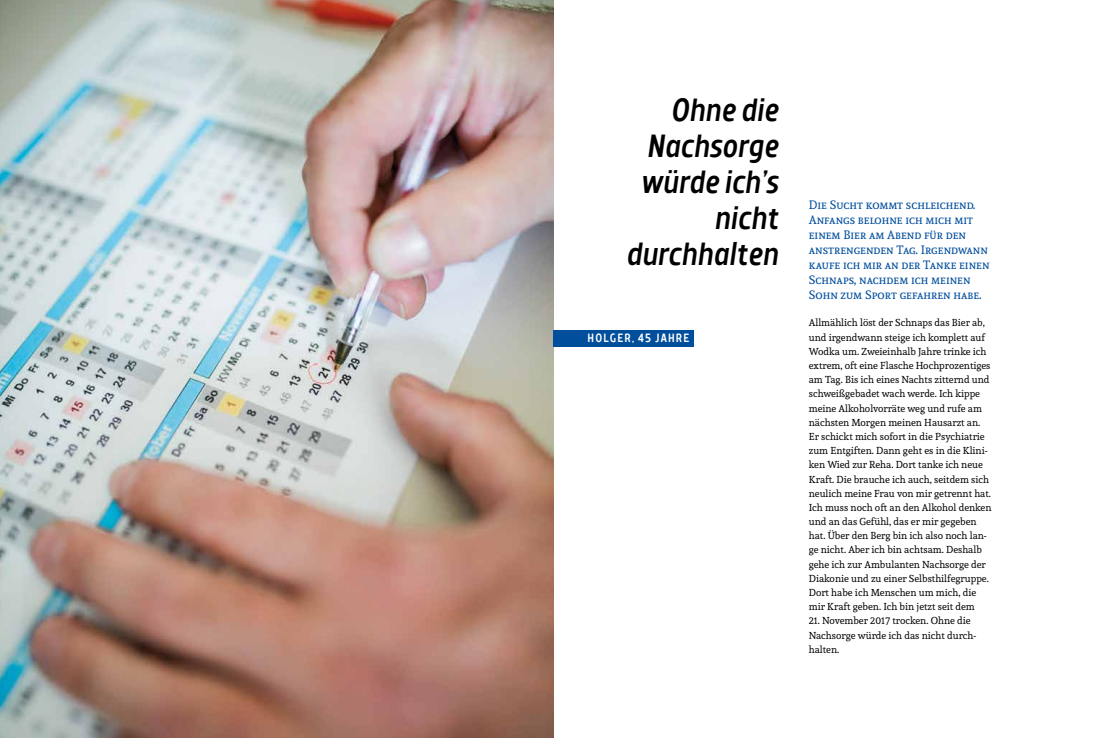
<style>
.page{position:relative;width:1106px;height:738px;background:#fff}
.page>*{position:absolute;margin:0;border:0;box-sizing:border-box;transform-origin:0 0}
.t1{font:italic 500 32px/36px "TT Teds";color:#000;text-align:right}
.t2{font:12px/15px "Andada SC";color:#004e9c}
.t3{font:500 12px "TT Teds";letter-spacing:.1em;color:#fff}
.t4{font:10px/14.2px "Andada";color:#000}
</style>
<div class="page">
<img style="left:0;top:0;width:553px;height:737px">
<div style="left:553px;top:330px;width:141px;height:16px;background:#004e9c"></div>
<h1 class="t1" style="left:627px;top:92px;width:154px">Ohne die<br>Nachsorge würde ich’s nicht durchhalten</h1>
<p class="t3" style="left:587px;top:330px;width:103px">HOLGER, 45 JAHRE</p>
<p class="t2" style="left:808px;top:197px;width:182px">Die Sucht kommt schleichend.<br>Anfangs belohne ich mich mit einem Bier am Abend für den anstrengenden Tag. Irgendwann kaufe ich mir an der Tanke einen<br>Schnaps, nachdem ich meinen<br>Sohn zum Sport gefahren habe.</p>
<p class="t4" style="left:808px;top:315px;width:184px">Allmählich löst der Schnaps das Bier ab, und irgendwann steige ich komplett auf Wodka um. Zweieinhalb Jahre trinke ich extrem, oft eine Flasche Hochprozentiges am Tag. Bis ich eines Nachts zitternd und schweißgebadet wach werde. Ich kippe meine Alkoholvorräte weg und rufe am nächsten Morgen meinen Hausarzt an.<br>Er schickt mich sofort in die Psychiatrie zum Entgiften. Dann geht es in die Klini&shy;ken Wied zur Reha. Dort tanke ich neue Kraft. Die brauche ich auch, seitdem sich neulich meine Frau von mir getrennt hat.<br>Ich muss noch oft an den Alkohol denken und an das Gefühl, das er mir gegeben hat. Über den Berg bin ich also noch lan&shy;ge nicht. Aber ich bin achtsam. Deshalb gehe ich zur Ambulanten Nachsorge der Diakonie und zu einer Selbsthilfegruppe.<br>Dort habe ich Menschen um mich, die mir Kraft geben. Ich bin jetzt seit dem</p>
<p class="t4" style="left:808px;top:613px;width:169px">21. November 2017 trocken. Ohne die<br>Nachsorge würde ich das nicht durch&shy;halten.</p>
</div>
